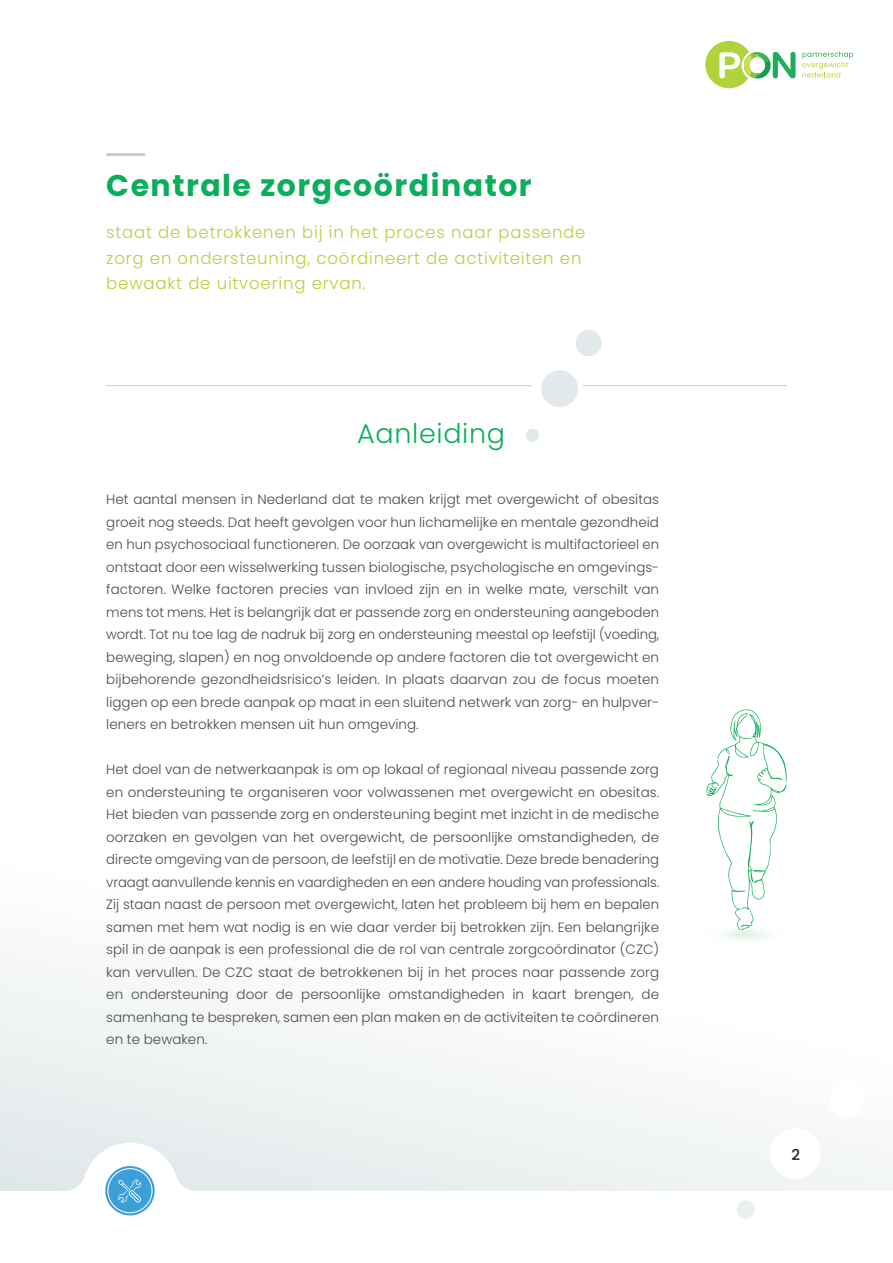
<style>
.page{position:relative;width:893px;height:1263px;background:#fff}
.page>*{position:absolute;margin:0;border:0;box-sizing:border-box;transform-origin:0 0}
.t1{font:700 30px "Poppins";letter-spacing:.05em;color:#0bae5b}
.t2{font:300 27px "Poppins";letter-spacing:.025em;color:#0bae5b}
.t3{font:300 16.5px/25.5px "Poppins";letter-spacing:.05em;color:#b2d23b}
.t4{font:500 15px "Poppins";color:#231f20}
.t5{font:300 13.5px/22.5px "Poppins";color:#4b4c4d;text-align:justify}
</style>
<div class="page">
<svg style="left:802px;top:51px;width:51px;height:27px"></svg>
<svg style="left:705px;top:41px;width:90px;height:47px"></svg>
<svg style="left:0;top:961px;width:893px;height:230px"></svg>
<svg style="left:736px;top:1079px;width:131px;height:140px"></svg>
<div style="left:108px;top:1169px;width:43px;height:43px;background:#3c9fd8;border-radius:50%"></div>
<div style="left:105px;top:1166px;width:50px;height:49px;border:2px solid #3c9fd8;border-radius:50%"></div>
<svg style="left:118px;top:1179px;width:24px;height:24px"></svg>
<div style="left:774px;top:1132px;width:43px;height:43px;background:#fff;border-radius:50%"></div>
<div style="left:774px;top:1132px;width:43px;height:43px;border:1px solid #fff;border-radius:50%"></div>
<svg style="left:526px;top:330px;width:76px;height:112px"></svg>
<svg style="left:706px;top:709px;width:81px;height:231px"></svg>
<hr style="left:583px;top:385px;width:204px;height:1px;background:#becdd2">
<hr style="left:106px;top:385px;width:425px;height:1px;background:#becdd2">
<hr style="left:106px;top:153px;width:39px;height:3px;background:#bfd0d4">
<h1 class="t1" style="left:106px;top:169px;width:427px">Centrale zorgcoördinator</h1>
<p class="t3" style="left:106px;top:220px;width:481px">staat de betrokkenen bij in het proces naar passende zorg en ondersteuning, coördineert de activiteiten en bewaakt de uitvoering ervan.</p>
<h2 class="t2" style="left:357px;top:418px;width:149px">Aanleiding</h2>
<p class="t5" style="left:106px;top:488px;width:554px">Het aantal mensen in Nederland dat te maken krijgt met overgewicht of obesitas groeit nog steeds. Dat heeft gevolgen voor hun lichamelijke en mentale gezondheid en hun psychosociaal functioneren. De oorzaak van overgewicht is multifactorieel en ontstaat door een wisselwerking tussen biologische, psychologische en omgevings&shy;factoren. Welke factoren precies van invloed zijn en in welke mate, verschilt van mens tot mens. Het is belangrijk dat er passende zorg en ondersteuning aangeboden wordt. Tot nu toe lag de nadruk bij zorg en ondersteuning meestal op leefstijl (voeding, beweging, slapen) en nog onvoldoende op andere factoren die tot overgewicht en bijbehorende gezondheidsrisico’s leiden. In plaats daarvan zou de focus moeten liggen op een brede aanpak op maat in een sluitend netwerk van zorg- en hulpver&shy;leners en betrokken mensen uit hun omgeving.</p>
<p class="t5" style="left:106px;top:758px;width:554px">Het doel van de netwerkaanpak is om op lokaal of regionaal niveau passende zorg en ondersteuning te organiseren voor volwassenen met overgewicht en obesitas.<br>Het bieden van passende zorg en ondersteuning begint met inzicht in de medische oorzaken en gevolgen van het overgewicht, de persoonlijke omstandigheden, de directe omgeving van de persoon, de leefstijl en de motivatie. Deze brede benadering vraagt aanvullende kennis en vaardigheden en een andere houding van professionals.<br>Zij staan naast de persoon met overgewicht, laten het probleem bij hem en bepalen samen met hem wat nodig is en wie daar verder bij betrokken zijn. Een belangrijke spil in de aanpak is een professional die de rol van centrale zorgcoördinator (CZC) kan vervullen. De CZC staat de betrokkenen bij in het proces naar passende zorg en ondersteuning door de persoonlijke omstandigheden in kaart brengen, de samenhang te bespreken, samen een plan maken en de activiteiten te coördineren en te bewaken.</p>
<p class="t4" style="left:791px;top:1146px;width:10px">2</p>
</div>
